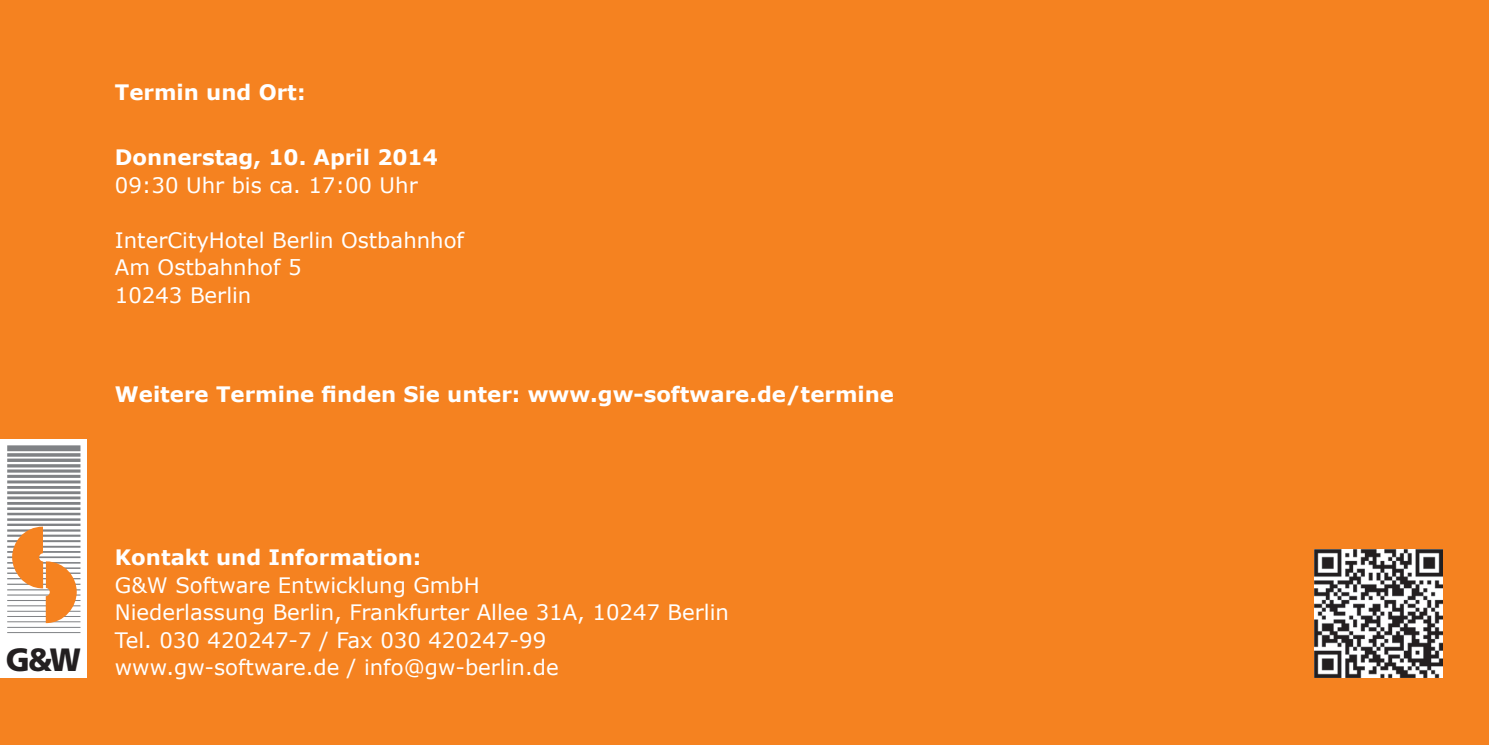
<style>
.page{position:relative;width:1489px;height:745px;background:#fff}
.page>*{position:absolute;margin:0;border:0;box-sizing:border-box;transform-origin:0 0}
.t1{font:900 32.25px "Frutiger";color:#231f20;scale:.96 1}
.t2{font:21.25px/27.5px "Verdana";color:#fff}
.t3{font:700 21.25px "Verdana";color:#fff}
</style>
<div class="page">
<div style="left:0;top:0;width:1488px;height:744px;background:#f58220"></div>
<svg style="left:0;top:439px;width:86px;height:238px;background:#f3f3f3"></svg>
<hr style="left:7px;top:631px;width:73px;height:1px;background:#808285">
<hr style="left:7px;top:626px;width:73px;height:1px;background:#808285">
<hr style="left:7px;top:621px;width:73px;height:1px;background:#808285">
<hr style="left:7px;top:615px;width:73px;height:1px;background:#808285">
<hr style="left:7px;top:610px;width:73px;height:1px;background:#808285">
<hr style="left:7px;top:599px;width:73px;height:1px;background:#808285">
<hr style="left:7px;top:605px;width:73px;height:1px;background:#808285">
<hr style="left:7px;top:594px;width:73px;height:1px;background:#808285">
<hr style="left:7px;top:589px;width:73px;height:1px;background:#808285">
<hr style="left:7px;top:583px;width:73px;height:1px;background:#808285">
<hr style="left:7px;top:577px;width:73px;height:2px;background:#808285">
<hr style="left:7px;top:572px;width:73px;height:1px;background:#808285">
<hr style="left:7px;top:567px;width:73px;height:1px;background:#808285">
<hr style="left:7px;top:561px;width:73px;height:2px;background:#808285">
<hr style="left:7px;top:556px;width:73px;height:1px;background:#808285">
<hr style="left:7px;top:550px;width:73px;height:2px;background:#808285">
<hr style="left:7px;top:545px;width:73px;height:2px;background:#808285">
<hr style="left:7px;top:540px;width:73px;height:2px;background:#808285">
<hr style="left:7px;top:534px;width:73px;height:2px;background:#808285">
<hr style="left:7px;top:529px;width:73px;height:2px;background:#808285">
<hr style="left:7px;top:523px;width:73px;height:2px;background:#808285">
<hr style="left:7px;top:518px;width:73px;height:2px;background:#808285">
<hr style="left:7px;top:512px;width:73px;height:3px;background:#808285">
<hr style="left:7px;top:507px;width:73px;height:2px;background:#808285">
<hr style="left:7px;top:501px;width:73px;height:3px;background:#808285">
<hr style="left:7px;top:485px;width:73px;height:3px;background:#808285">
<hr style="left:7px;top:491px;width:73px;height:3px;background:#808285">
<hr style="left:7px;top:496px;width:73px;height:3px;background:#808285">
<hr style="left:7px;top:480px;width:73px;height:3px;background:#808285">
<hr style="left:7px;top:474px;width:73px;height:3px;background:#808285">
<hr style="left:7px;top:469px;width:73px;height:3px;background:#808285">
<hr style="left:7px;top:464px;width:73px;height:3px;background:#808285">
<hr style="left:7px;top:458px;width:73px;height:3px;background:#808285">
<hr style="left:7px;top:453px;width:73px;height:3px;background:#808285">
<div style="left:7px;top:445px;width:73px;height:6px;background:#808285"></div>
<svg style="left:12px;top:526px;width:65px;height:97px"></svg>
<img style="left:1314px;top:549px;width:128px;height:128px">
<p class="t3" style="left:115px;top:77px;width:192px">Termin und Ort:</p>
<p class="t3" style="left:115px;top:142px;width:324px">Donnerstag, 10. April 2014</p>
<p class="t2" style="left:115px;top:171px;width:304px">09:30 Uhr bis ca. 17:00 Uhr</p>
<p class="t2" style="left:115px;top:226px;width:351px">InterCityHotel Berlin Ostbahnhof<br>Am Ostbahnhof 5<br>10243 Berlin</p>
<p class="t3" style="left:115px;top:379px;width:780px">Weitere Termine finden Sie unter: www.gw-software.de/termine</p>
<h1 class="t1" style="left:6px;top:639px;width:80px">G&amp;W</h1>
<p class="t3" style="left:115px;top:542px;width:308px">Kontakt und Information:</p>
<p class="t2" style="left:115px;top:570px;width:615px">G&amp;W Software Entwicklung GmbH<br>Niederlassung Berlin, Frankfurter Allee 31A, 10247 Berlin Tel. 030 420247-7 / Fax 030 420247-99 www.gw-software.de / info@gw-berlin.de</p>
</div>
